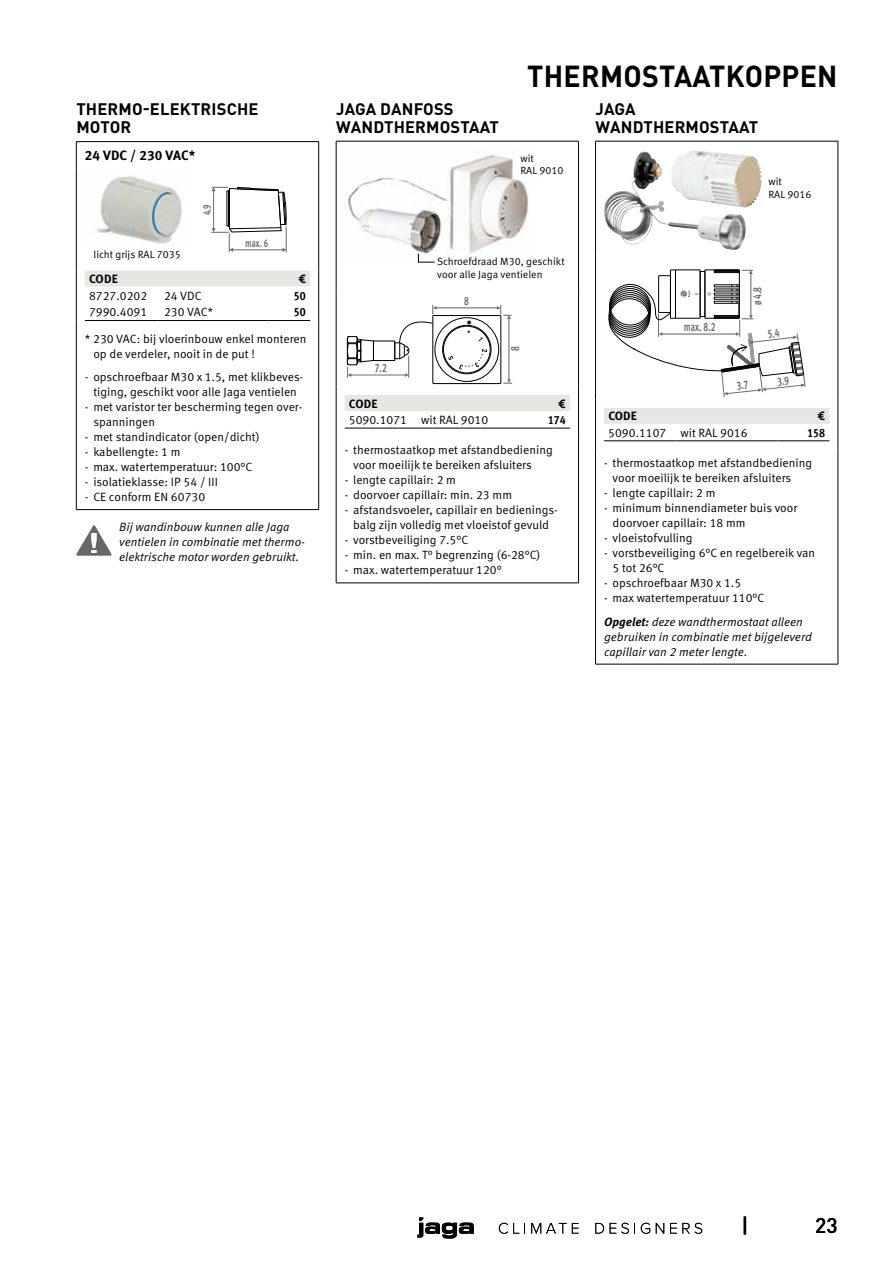
<style>
.page{position:relative;width:893px;height:1263px;background:#fff}
.page>*{position:absolute;margin:0;border:0;box-sizing:border-box;transform-origin:0 0}
.t1{font:700 30px "DIN Pro";letter-spacing:.01em;color:#000;scale:.95 1}
.t2{font:500 21px "DIN Pro";color:#000}
.t3{font:700 16.5px/18px "DIN Pro";letter-spacing:.01em;color:#000}
.t4{font:700 13.5px "Meta Pro";color:#000}
.t5{font:12px/15px "Meta Pro";color:#000}
.t6{font:italic 12px/15px "Meta Pro";color:#000}
.t7{font:700 condensed 12px "Meta Pro";color:#6e6e6e;scale:.8 1}
.t8{font:700 12px "Meta Pro";letter-spacing:.01em;color:#000}
.t9{font:700 condensed 12px "Meta Pro";color:#000}
.t10{font:700 condensed 11.25px "Meta Pro";color:#6e6e6e;scale:.8 1}
.t11{font:10.5px/12.5px "Meta Pro";color:#000}
.s1{font-weight:700;font-style:italic}
.s2{font-style:italic}
</style>
<div class="page">
<hr style="left:595px;top:141px;width:1px;height:113px;background:#000">
<hr style="left:838px;top:141px;width:1px;height:113px;background:#000">
<hr style="left:595px;top:254px;width:1px;height:145px;background:#000">
<hr style="left:838px;top:254px;width:1px;height:145px;background:#000">
<hr style="left:595px;top:399px;width:1px;height:50px;background:#000">
<hr style="left:838px;top:399px;width:1px;height:50px;background:#000">
<hr style="left:595px;top:449px;width:1px;height:215px;background:#000">
<hr style="left:838px;top:449px;width:1px;height:215px;background:#000">
<hr style="left:595px;top:664px;width:243px;height:1px;background:#000">
<hr style="left:595px;top:141px;width:243px;height:1px;background:#000">
<img style="left:604px;top:150px;width:158px;height:100px">
<div style="left:604px;top:408px;width:225px;height:16px;background:#e8e6e3"></div>
<hr style="left:604px;top:441px;width:72px;height:1px;background:#000">
<hr style="left:676px;top:441px;width:102px;height:1px;background:#000">
<hr style="left:778px;top:441px;width:51px;height:1px;background:#000">
<hr style="left:336px;top:583px;width:243px;height:1px;background:#000">
<hr style="left:336px;top:141px;width:243px;height:1px;background:#000">
<hr style="left:336px;top:141px;width:1px;height:149px;background:#000">
<hr style="left:578px;top:141px;width:1px;height:149px;background:#000">
<hr style="left:336px;top:290px;width:1px;height:97px;background:#000">
<hr style="left:578px;top:290px;width:1px;height:97px;background:#000">
<hr style="left:336px;top:387px;width:1px;height:50px;background:#000">
<hr style="left:578px;top:387px;width:1px;height:50px;background:#000">
<hr style="left:336px;top:437px;width:1px;height:146px;background:#000">
<hr style="left:578px;top:437px;width:1px;height:146px;background:#000">
<img style="left:346px;top:155px;width:183px;height:106px">
<svg style="left:418px;top:253px;width:17px;height:10px"></svg>
<hr style="left:509px;top:316px;width:1px;height:64px;background:#6e6e6e">
<svg style="left:503px;top:379px;width:9px;height:5px"></svg>
<hr style="left:436px;top:308px;width:62px;height:1px;background:#6e6e6e">
<svg style="left:497px;top:305px;width:14px;height:14px"></svg>
<svg style="left:433px;top:316px;width:68px;height:68px"></svg>
<div style="left:432px;top:315px;width:69px;height:69px;border:1px solid #000"></div>
<div style="left:435px;top:317px;width:64px;height:65px;border:1px solid #000;border-radius:50%"></div>
<div style="left:443px;top:326px;width:47px;height:47px;border:1px solid #000;border-radius:50%"></div>
<div style="left:442px;top:325px;width:49px;height:49px;border:1px solid #000;border-radius:50%"></div>
<svg style="left:479px;top:337px;width:4px;height:4px"></svg>
<svg style="left:459px;top:349px;width:28px;height:21px"></svg>
<svg style="left:448px;top:356px;width:5px;height:4px"></svg>
<hr style="left:351px;top:375px;width:55px;height:1px;background:#6e6e6e">
<svg style="left:467px;top:321px;width:4px;height:3px"></svg>
<div style="left:373px;top:341px;width:22px;height:20px;border:1px solid #000"></div>
<svg style="left:347px;top:336px;width:27px;height:42px"></svg>
<div style="left:357px;top:339px;width:4px;height:23px;border:1px solid #000"></div>
<svg style="left:394px;top:305px;width:43px;height:73px"></svg>
<div style="left:345px;top:395px;width:225px;height:16px;background:#e8e6e3"></div>
<hr style="left:345px;top:428px;width:72px;height:1px;background:#000">
<hr style="left:417px;top:428px;width:102px;height:1px;background:#000">
<hr style="left:519px;top:428px;width:51px;height:1px;background:#000">
<svg style="left:76px;top:142px;width:1px;height:27px"></svg>
<svg style="left:318px;top:142px;width:1px;height:27px"></svg>
<hr style="left:76px;top:169px;width:1px;height:93px;background:#000">
<hr style="left:318px;top:169px;width:1px;height:93px;background:#000">
<hr style="left:76px;top:270px;width:1px;height:51px;background:#000">
<hr style="left:318px;top:270px;width:1px;height:51px;background:#000">
<hr style="left:318px;top:321px;width:1px;height:188px;background:#000">
<hr style="left:76px;top:141px;width:243px;height:1px;background:#000">
<hr style="left:76px;top:509px;width:243px;height:1px;background:#000">
<hr style="left:76px;top:321px;width:1px;height:188px;background:#000">
<img style="left:96px;top:175px;width:86px;height:69px">
<svg style="left:211px;top:187px;width:76px;height:65px"></svg>
<div style="left:85px;top:270px;width:225px;height:16px;background:#e8e6e3"></div>
<hr style="left:85px;top:320px;width:72px;height:1px;background:#000">
<hr style="left:157px;top:320px;width:111px;height:1px;background:#000">
<hr style="left:268px;top:320px;width:42px;height:1px;background:#000">
<svg style="left:76px;top:525px;width:36px;height:31px"></svg>
<svg style="left:499px;top:1223px;width:26px;height:11px"></svg>
<svg style="left:531px;top:1223px;width:48px;height:10px"></svg>
<svg style="left:595px;top:1223px;width:9px;height:10px"></svg>
<svg style="left:610px;top:1223px;width:25px;height:11px"></svg>
<svg style="left:641px;top:1223px;width:9px;height:11px"></svg>
<svg style="left:656px;top:1223px;width:8px;height:10px"></svg>
<svg style="left:670px;top:1223px;width:32px;height:11px"></svg>
<svg style="left:417px;top:1217px;width:57px;height:21px"></svg>
<svg style="left:608px;top:270px;width:198px;height:127px"></svg>
<h3 class="t3" style="left:76px;top:99px;width:184px">THERMO-ELEKTRISCHE<br>MOTOR</h3>
<p class="t4" style="left:85px;top:147px;width:112px">24 VDC / 230 VAC*</p>
<p class="t11" style="left:94px;top:248px;width:89px">licht grijs RAL 7035</p>
<p class="t10" style="left:198px;top:215px;width:16px;rotate:-90deg">4.9</p>
<p class="t10" style="left:245px;top:235px;width:30px">max. 6</p>
<p class="t8" style="left:89px;top:271px;width:30px">CODE</p>
<p class="t8" style="left:298px;top:271px;width:9px">€</p>
<p class="t5" style="left:89px;top:288px;width:60px">8727.0202</p>
<p class="t5" style="left:164px;top:288px;width:39px">24 VDC</p>
<p class="t9" style="left:294px;top:286px;width:13px">50</p>
<p class="t5" style="left:89px;top:305px;width:60px">7990.4091</p>
<p class="t5" style="left:164px;top:305px;width:51px">230 VAC*</p>
<p class="t9" style="left:294px;top:303px;width:13px">50</p>
<p class="t5" style="left:93px;top:331px;width:215px;text-indent:-9px">* 230 VAC: bij vloerinbouw enkel monteren op de verdeler, nooit in de put !</p>
<p class="t5" style="left:85px;top:370px;width:220px;text-align:center">- opschroefbaar M30 x 1.5, met klikbeves&shy;tiging, geschikt voor alle Jaga ventielen</p>
<p class="t5" style="left:93px;top:400px;width:211px;text-indent:-9px">- met varistor ter bescherming tegen over&shy;spanningen</p>
<p class="t5" style="left:85px;top:430px;width:176px">- met standindicator (open/dicht)</p>
<p class="t5" style="left:85px;top:445px;width:97px">- kabellengte: 1 m</p>
<p class="t5" style="left:85px;top:460px;width:169px">- max. watertemperatuur: 100°C</p>
<p class="t5" style="left:85px;top:475px;width:135px">- isolatieklasse: IP 54 / III</p>
<p class="t5" style="left:85px;top:490px;width:122px">- CE conform EN 60730</p>
<p class="t6" style="left:119px;top:520px;width:187px">Bij wandinbouw kunnen alle Jaga ventielen in combinatie met thermo&shy;elektrische motor worden gebruikt.</p>
<h3 class="t3" style="left:336px;top:99px;width:164px">JAGA DANFOSS<br>WANDTHERMOSTAAT</h3>
<h1 class="t1" style="left:527px;top:55px;width:328px">THERMOSTAATKOPPEN</h1>
<p class="t11" style="left:520px;top:152px;width:44px">wit<br>RAL 9010</p>
<h3 class="t3" style="left:596px;top:99px;width:164px">JAGA<br>WANDTHERMOSTAAT</h3>
<p class="t11" style="left:768px;top:176px;width:44px">wit<br>RAL 9016</p>
<p class="t11" style="left:437px;top:255px;width:129px">Schroefdraad M30, geschikt voor alle Jaga ventielen</p>
<p class="t7" style="left:464px;top:292px;width:8px">8</p>
<p class="t7" style="left:506px;top:351px;width:8px;rotate:-90deg">8</p>
<p class="t7" style="left:375px;top:359px;width:17px">7.2</p>
<p class="t8" style="left:349px;top:396px;width:30px">CODE</p>
<p class="t8" style="left:558px;top:396px;width:9px">€</p>
<p class="t5" style="left:349px;top:412px;width:141px">5090.1071 wit RAL 9010</p>
<p class="t9" style="left:548px;top:411px;width:19px">174</p>
<p class="t5" style="left:353px;top:443px;width:201px;text-indent:-9px">- thermostaatkop met afstandbediening voor moeilijk te bereiken afsluiters</p>
<p class="t5" style="left:345px;top:473px;width:113px">- lengte capillair: 2 m</p>
<p class="t5" style="left:345px;top:488px;width:169px">- doorvoer capillair: min. 23 mm</p>
<p class="t5" style="left:345px;top:503px;width:215px;text-align:center">- afstandsvoeler, capillair en bedienings&shy;balg zijn volledig met vloeistof gevuld</p>
<p class="t5" style="left:345px;top:533px;width:125px">- vorstbeveiliging 7.5°C</p>
<p class="t5" style="left:345px;top:548px;width:197px">- min. en max. T° begrenzing (6-28°C)</p>
<p class="t5" style="left:345px;top:563px;width:159px">- max. watertemperatuur 120°</p>
<p class="t7" style="left:684px;top:318px;width:41px">max. 8.2</p>
<p class="t7" style="left:748px;top:305px;width:25px;rotate:-90deg">ø 4.8</p>
<p class="t8" style="left:608px;top:409px;width:30px">CODE</p>
<p class="t8" style="left:818px;top:409px;width:9px">€</p>
<p class="t5" style="left:608px;top:425px;width:141px">5090.1107 wit RAL 9016</p>
<p class="t9" style="left:807px;top:423px;width:19px">158</p>
<p class="t5" style="left:613px;top:456px;width:201px;text-indent:-9px">- thermostaatkop met afstandbediening voor moeilijk te bereiken afsluiters</p>
<p class="t5" style="left:604px;top:486px;width:113px">- lengte capillair: 2 m</p>
<p class="t5" style="left:613px;top:501px;width:186px;text-indent:-9px">- minimum binnendiameter buis voor doorvoer capillair: 18 mm</p>
<p class="t5" style="left:604px;top:531px;width:90px">- vloeistofvulling</p>
<p class="t5" style="left:613px;top:546px;width:204px;text-indent:-9px">- vorstbeveiliging 6°C en regelbereik van<br>5 tot 26°C</p>
<p class="t5" style="left:604px;top:576px;width:139px">- opschroefbaar M30 x 1.5</p>
<p class="t5" style="left:604px;top:586px;width:200px;line-height:23.5px">- max watertemperatuur 110°C<br><span class="s1">Opgelet:</span> <span class="s2">deze wandthermostaat alleen</span></p>
<p class="t6" style="left:604px;top:630px;width:209px">gebruiken in combinatie met bijgeleverd capillair van 2 meter lengte.</p>
<h2 class="t2" style="left:741px;top:1211px;width:9px">|</h2>
<h2 class="t2" style="left:815px;top:1211px;width:24px">23</h2>
</div>
